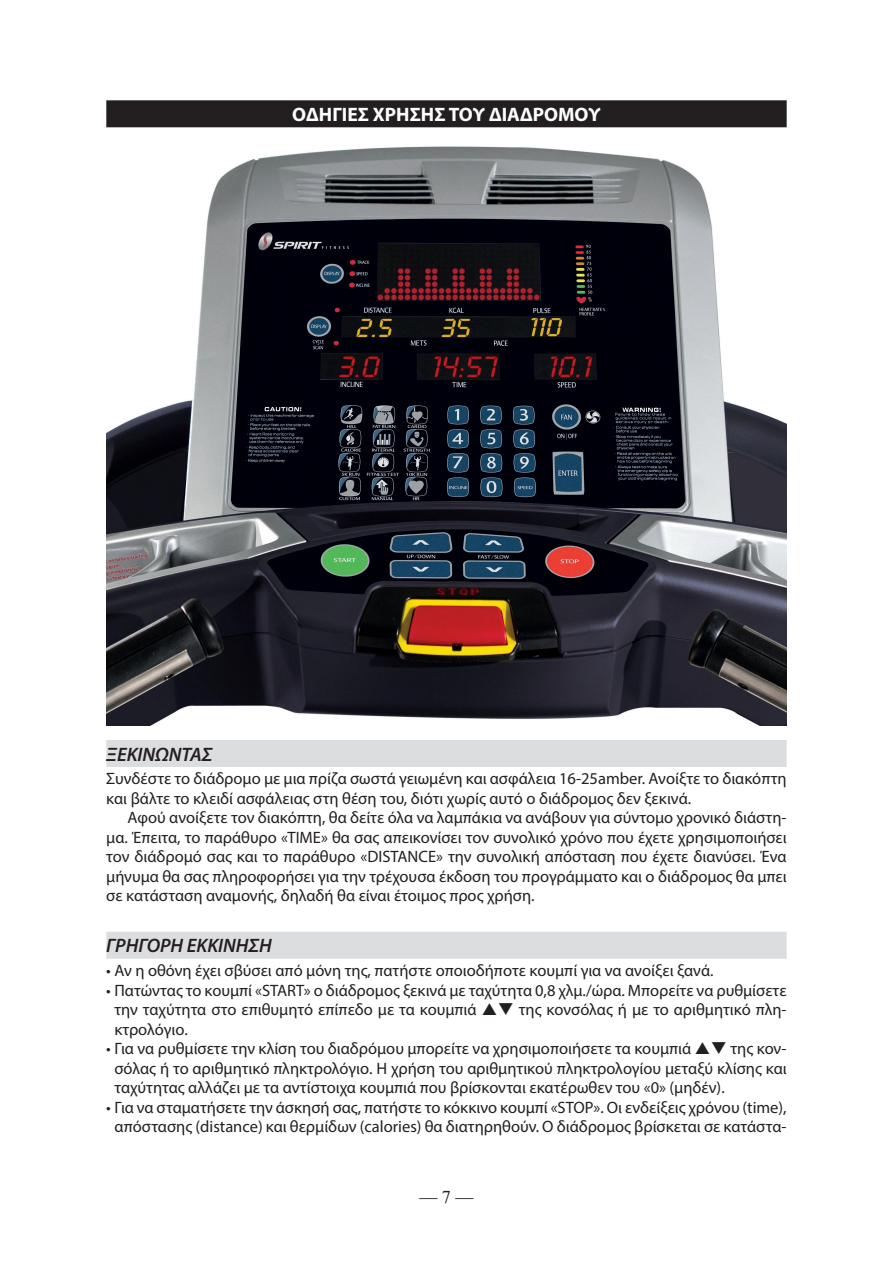
<style>
.page{position:relative;width:893px;height:1263px;background:#fff}
.page>*{position:absolute;margin:0;border:0;box-sizing:border-box;transform-origin:0 0}
.t1{font:700 19.5px "Myriad Pro";color:#fff}
.t2{font:italic 600 19.5px "Myriad Pro";color:#231f20}
.t3{font:18px "Times New Roman";color:#231f20}
.t4{font:16.5px/19.5px "Myriad Pro";color:#231f20}
</style>
<div class="page">
<div style="left:106px;top:100px;width:681px;height:27px;background:#231f20"></div>
<div style="left:106px;top:740px;width:681px;height:27px;background:#dcdddf"></div>
<div style="left:106px;top:932px;width:681px;height:27px;background:#dcdddf"></div>
<img style="left:106px;top:146px;width:681px;height:579px">
<p class="t1" style="left:292px;top:102px;width:310px">ΟΔΗΓΙΕΣ ΧΡΗΣΗΣ ΤΟΥ ΔΙΑΔΡΟΜΟΥ</p>
<p class="t2" style="left:106px;top:742px;width:108px">ΞΕΚΙΝΩΝΤΑΣ</p>
<p class="t4" style="left:106px;top:769px;width:682px">Συνδέστε το διάδρομο με μια πρίζα σωστά γειωμένη και ασφάλεια 16-25amber. Ανοίξτε το διακόπτη και βάλτε το κλειδί ασφάλειας στη θέση του, διότι χωρίς αυτό ο διάδρομος δεν ξεκινά.</p>
<p class="t4" style="left:106px;top:808px;width:682px;text-align:justify;text-indent:21px">Αφού ανοίξετε τον διακόπτη, θα δείτε όλα να λαμπάκια να ανάβουν για σύντομο χρονικό διάστη&shy;μα. Έπειτα, το παράθυρο «ΤΙΜΕ» θα σας απεικονίσει τον συνολικό χρόνο που έχετε χρησιμοποιήσει τον διάδρομό σας και το παράθυρο «DISTANCE» την συνολική απόσταση που έχετε διανύσει. Ένα μήνυμα θα σας πληροφορήσει για την τρέχουσα έκδοση του προγράμματο και ο διάδρομος θα μπει σε κατάσταση αναμονής, δηλαδή θα είναι έτοιμος προς χρήση.</p>
<p class="t2" style="left:106px;top:933px;width:167px">ΓΡΗΓΟΡΗ ΕΚΚΙΝΗΣΗ</p>
<p class="t4" style="left:106px;top:960px;width:609px">• Αν η οθόνη έχει σβύσει από μόνη της, πατήστε οποιοδήποτε κουμπί για να ανοίξει ξανά.</p>
<p class="t4" style="left:114px;top:980px;width:674px;text-indent:-8px">• Πατώντας το κουμπί «START» ο διάδρομος ξεκινά με ταχύτητα 0,8 χλμ./ώρα. Μπορείτε να ρυθμίσετε την ταχύτητα στο επιθυμητό επίπεδο με τα κουμπιά</p>
<p class="t4" style="left:498px;top:999px;width:290px">❑ της κονσόλας ή με το αριθμητικό πλη-</p>
<p class="t4" style="left:114px;top:1019px;width:75px">κτρολόγιο.</p>
<p class="t4" style="left:114px;top:1038px;width:674px;text-align:justify;text-indent:-8px">• Για να ρυθμίσετε την κλίση του διαδρόμου μπορείτε να χρησιμοποιήσετε τα κουμπιά ❑ της κον&shy;σόλας ή το αριθμητικό πληκτρολόγιο. Η χρήση του αριθμητικού πληκτρολογίου μεταξύ κλίσης και ταχύτητας αλλάζει με τα αντίστοιχα κουμπιά που βρίσκονται εκατέρωθεν του «0» (μηδέν).</p>
<p class="t4" style="left:106px;top:1097px;width:682px;text-align:center">• Για να σταματήσετε την άσκησή σας, πατήστε το κόκκινο κουμπί «STOP». Οι ενδείξεις χρόνου (time), απόστασης (distance) και θερμίδων (calories) θα διατηρηθούν. Ο διάδρομος βρίσκεται σε κατάστα-</p>
<p class="t3" style="left:419px;top:1185px;width:55px">— 7 —</p>
</div>
